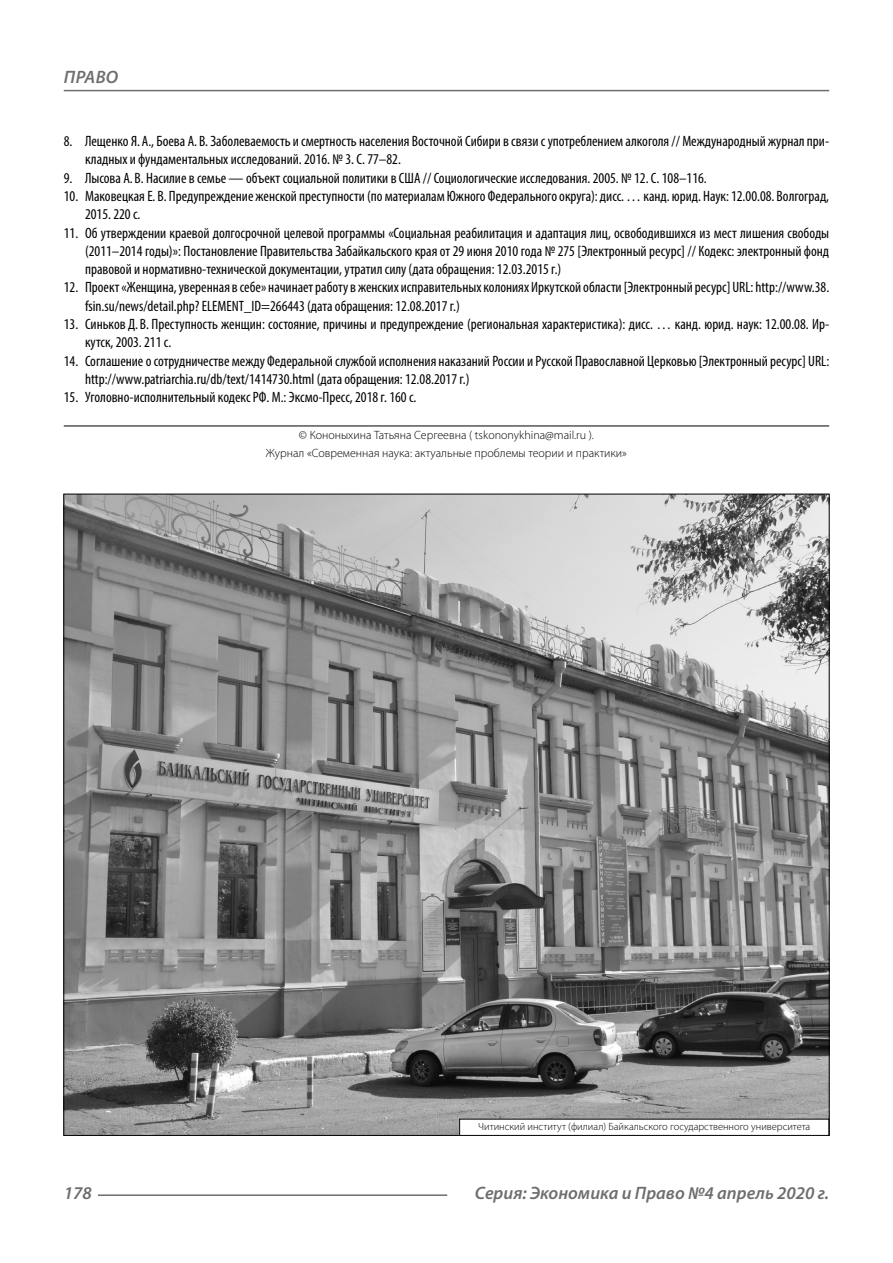
<style>
.page{position:relative;width:893px;height:1263px;background:#fff}
.page>*{position:absolute;margin:0;border:0;box-sizing:border-box;transform-origin:0 0}
.t1{font:italic 600 18px "Myriad Pro";color:#6e6e6e}
.t2{font:condensed 15px/18.3px "Myriad Pro";color:#000}
.Copy{font:300 12px/18.3px "Myriad Pro";color:#000;text-align:center}
.Author-doc{font:300 10.5px "Myriad Pro";color:#000}
</style>
<div class="page">
<hr style="left:64px;top:426px;width:765px;height:1px;background:#000">
<img style="left:65px;top:496px;width:763px;height:638px">
<div style="left:460px;top:1119px;width:369px;height:16px;background:#fff"></div>
<div style="left:459px;top:1119px;width:370px;height:17px;border:1px solid #000"></div>
<hr style="left:98px;top:1194px;width:349px;height:2px;background:#6e6e6e">
<hr style="left:64px;top:90px;width:765px;height:1px;background:#6e6e6e">
<p class="t1" style="left:64px;top:66px;width:24px">Право</p>
<p class="t2" style="left:85px;top:132px;width:746px;text-indent:-21px">8. Лещенко Я. А., Боева А. В. Заболеваемость и смертность населения Восточной Сибири в связи с употреблением алкоголя // Международный журнал при&shy;кладных и фундаментальных исследований. 2016. № 3. С. 77–82.</p>
<p class="t2" style="left:64px;top:168px;width:645px">9. Лысова А. В. Насилие в семье — объект социальной политики в США // Социологические исследования. 2005. № 12. С. 108–116.</p>
<p class="t2" style="left:85px;top:187px;width:746px;text-indent:-21px">10. Маковецкая Е. В. Предупреждение женской преступности (по материалам Южного Федерального округа): дисс. … канд. юрид. Наук: 12.00.08. Волгоград,<br>2015. 220 с.</p>
<p class="t2" style="left:85px;top:223px;width:746px;text-align:justify;text-indent:-21px">11. Об утверждении краевой долгосрочной целевой программы «Социальная реабилитация и адаптация лиц, освободившихся из мест лишения свободы (2011–2014 годы)»: Постановление Правительства Забайкальского края от 29 июня 2010 года № 275 [Электронный ресурс] // Кодекс: электронный фонд правовой и нормативно-технической документации, утратил силу (дата обращения: 12.03.2015 г.)</p>
<p class="t2" style="left:85px;top:278px;width:746px;text-indent:-21px">12. Проект «Женщина, уверенная в себе» начинает работу в женских исправительных колониях Иркутской области [Электронный ресурс] URL: http://www.38. fsin.su/news/detail.php? ELEMENT_ID=266443 (дата обращения: 12.08.2017 г.)</p>
<p class="t2" style="left:85px;top:315px;width:746px;text-indent:-21px">13. Синьков Д. В. Преступность женщин: состояние, причины и предупреждение (региональная характеристика): дисс. … канд. юрид. наук: 12.00.08. Ир&shy;кутск, 2003. 211 с.</p>
<p class="t2" style="left:85px;top:351px;width:746px;text-indent:-21px">14. Соглашение о сотрудничестве между Федеральной службой исполнения наказаний России и Русской Православной Церковью [Электронный ресурс] URL: http://www.patriarchia.ru/db/text/1414730.html (дата обращения: 12.08.2017 г.)</p>
<p class="t2" style="left:64px;top:388px;width:354px">15. Уголовно-исполнительный кодекс РФ. М.: Эксмо-Пресс, 2018 г. 160 с.</p>
<p class="Copy" style="left:266px;top:426px;width:363px">© Кононыхина Татьяна Сергеевна ( tskononykhina@mail.ru ).<br>Журнал «Современная наука: актуальные проблемы теории и практики»</p>
<p class="Author-doc" style="left:478px;top:1120px;width:334px">Читинский институт (филиал) Байкальского государственного университета</p>
<p class="t1" style="left:64px;top:1182px;width:30px">178</p>
<p class="t1" style="left:475px;top:1182px;width:356px">Серия: Экономика и Право №4 апрель 2020 г.</p>
</div>
